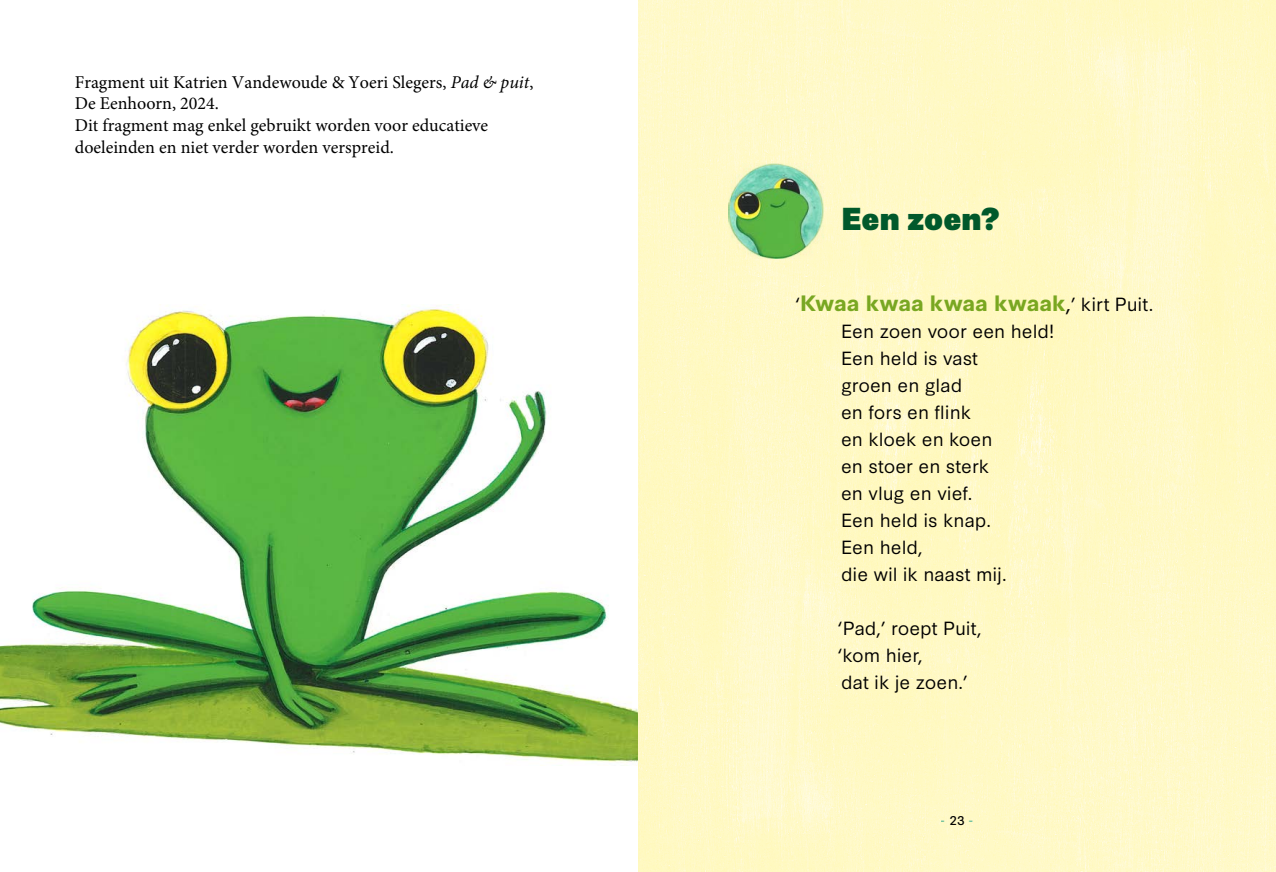
<style>
.page{position:relative;width:1276px;height:872px;background:#fff}
.page>*{position:absolute;margin:0;border:0;box-sizing:border-box;transform-origin:0 0}
.t1{font:900 30px "Synthese";color:#005c38}
.t2{font:700 21px "Synthese";letter-spacing:-.005em;color:#79ac2c}
.t3{font:18px/27px "Synthese";letter-spacing:-.005em;color:#000}
.t4{font:18px/21.6px "Minion Pro";color:#000}
.t5{font:12px "Synthese";color:#64c2c7}
.s1{font-style:italic}
.s2{font-weight:400;font-size:18px;color:#000}
.s3{font-weight:400;color:#000}
.s4{color:#000}
</style>
<div class="page">
<img style="left:0;top:305px;width:638px;height:458px">
<img style="left:638px;top:0;width:638px;height:872px">
<img style="left:728px;top:163px;width:95px;height:96px">
<img style="left:730px;top:165px;width:92px;height:92px;border-radius:46px">
<p class="t4" style="left:75px;top:71px;width:460px">Fragment uit Katrien Vandewoude &amp; Yoeri Slegers, <span class="s1">Pad &amp; puit</span>, De Eenhoorn, 2024.<br>Dit fragment mag enkel gebruikt worden voor educatieve doeleinden en niet verder worden verspreid.</p>
<h1 class="t1" style="left:841px;top:194px;width:159px">Een zoen?</h1>
<p class="t2" style="left:795px;top:286px;width:359px"><span class="s2">‘</span>Kwaa kwaa kwaa kwaak<span class="s3">,</span><span class="s2">’ kirt Puit.</span></p>
<p class="t3" style="left:841px;top:316px;width:214px">Een zoen voor een held!<br>Een held is vast<br>groen en glad<br>en fors en flink<br>en kloek en koen<br>en stoer en sterk<br>en vlug en vief.<br>Een held is knap.<br>Een held,<br>die wil ik naast mij.</p>
<p class="t3" style="left:838px;top:613px;width:145px">‘Pad,’ roept Puit, ‘kom hier,<br>dat ik je zoen.’</p>
<p class="t5" style="left:940px;top:811px;width:34px">- <span class="s4">23</span> -</p>
</div>
